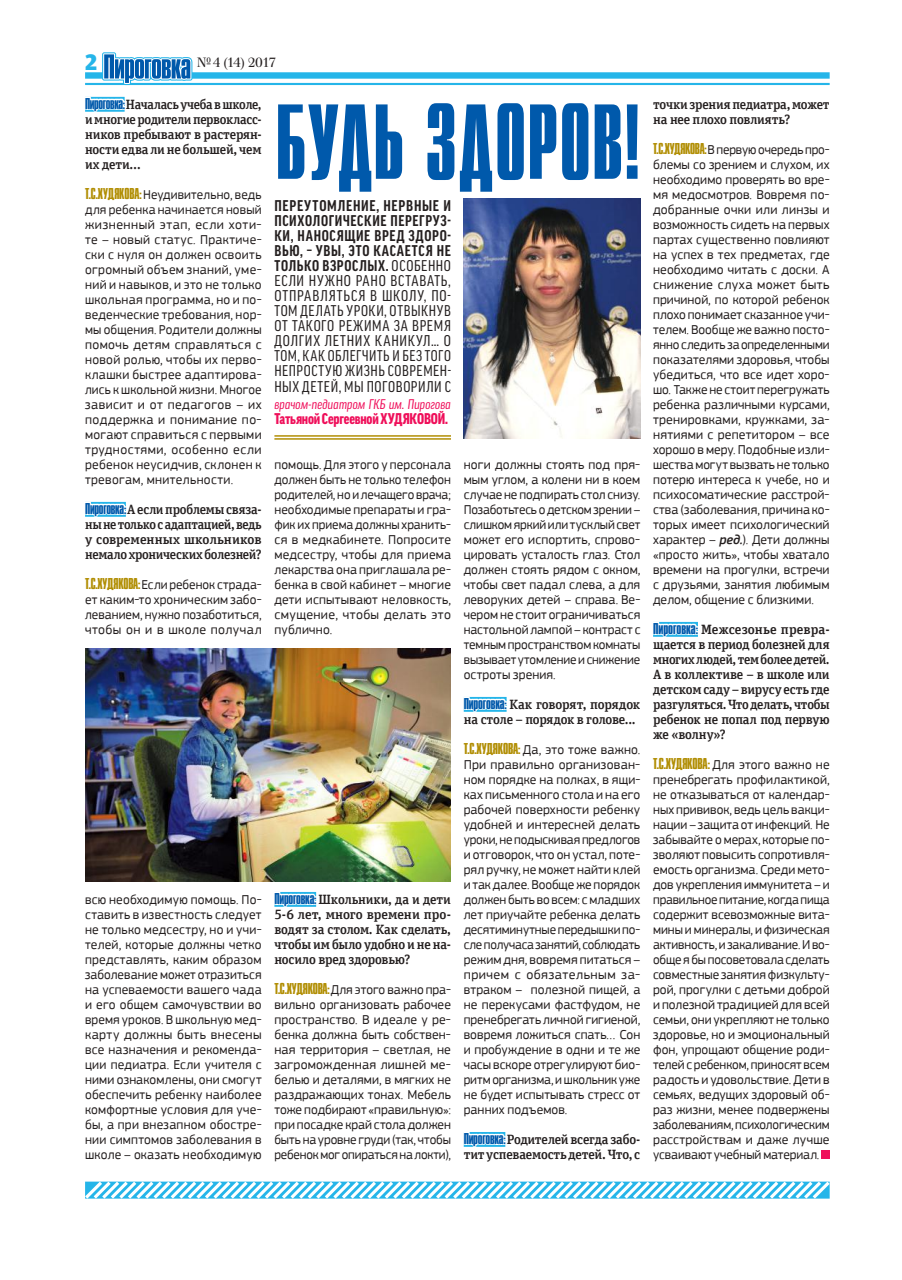
<style>
.page{position:relative;width:902px;height:1280px;background:#fff}
.page>*{position:absolute;margin:0;border:0;box-sizing:border-box;transform-origin:0 0}
.t1{font:700 88.5px "Compact";letter-spacing:-.015em;color:#0059ab;scale:.74 1}
.t2{font:900 22.5px "Unit Slab Offc Pro";color:#25b5e9}
.t3{font:condensed 15px/15px "Good Pro";letter-spacing:.04em;color:#241f1f;text-align:justify}
.t4{font:900 condensed 15px "Good Pro";letter-spacing:-.015em;color:#ef0f5a}
.t5{font:13.5px/15px "PF Square Sans Pro";letter-spacing:.01em;color:#241f1f;text-align:justify}
.t6{font:500 13.5px/15px "Unit Slab Offc Pro";letter-spacing:-.01em;color:#241f1f;text-align:justify}
.t7{font:italic condensed 13.5px "Good Pro";letter-spacing:.01em;color:#ef0f5a}
.t8{font:13.5px "Waldorf TL Pro";letter-spacing:-.08em;color:#241f1f}
.s1{font-family:"Soft Press Pro";font-weight:400;color:#0059ab}
.s2{font-family:"Soft Press Pro";color:#b18e04}
.s3{font-weight:700}
.s4{font-weight:500;font-style:italic}
</style>
<div class="page">
<hr style="left:85px;top:83px;width:744px;height:2px;background:#25b5e9">
<div style="left:85px;top:72px;width:744px;height:7px;background:#25b5e9"></div>
<svg style="left:85px;top:1181px;width:745px;height:18px"></svg>
<svg style="left:85px;top:52px;width:107px;height:60px"></svg>
<svg style="left:85px;top:501px;width:41px;height:16px"></svg>
<svg style="left:463px;top:696px;width:44px;height:16px"></svg>
<svg style="left:463px;top:1132px;width:43px;height:15px"></svg>
<hr style="left:274px;top:435px;width:177px;height:2px;background:#b18e04">
<hr style="left:274px;top:438px;width:177px;height:2px;background:#b18e04">
<img style="left:463px;top:199px;width:177px;height:240px">
<svg style="left:653px;top:621px;width:45px;height:16px"></svg>
<div style="left:821px;top:1150px;width:8px;height:9px;background:#ef0f5a"></div>
<img style="left:85px;top:649px;width:366px;height:232px">
<svg style="left:273px;top:870px;width:44px;height:37px"></svg>
<h2 class="t2" style="left:85px;top:45px;width:14px">2</h2>
<p class="t8" style="left:197px;top:54px;width:81px">№ 4 (14) 2017</p>
<p class="t6" style="left:85px;top:96px;width:178px"><span class="s1">Пироговка:</span>Началась учеба в школе, и многие родители первокласс&shy;ников пребывают в растерян&shy;ности едва ли не большей, чем их дети…</p>
<p class="t5" style="left:85px;top:187px;width:178px"><span class="s2">Т.С.ХУДЯКОВА:</span> Неудивительно, ведь для ребенка начинается новый жизненный этап, если хоти&shy;те – новый статус. Практиче&shy;ски с нуля он должен освоить огромный объем знаний, уме&shy;ний и навыков, и это не только школьная программа, но и по&shy;веденческие требования, нор&shy;мы общения. Родители должны помочь детям справляться с новой ролью, чтобы их перво&shy;клашки быстрее адаптирова&shy;лись к школьной жизни. Многое зависит и от педагогов – их поддержка и понимание по&shy;могают справиться с первыми трудностями, особенно если ребенок неусидчив, склонен к тревогам, мнительности.</p>
<p class="t6" style="left:85px;top:501px;width:178px"><span class="s1">Пироговка:</span>А если проблемы связа&shy;ны не только с адаптацией, ведь у современных школьников немало хронических болезней?</p>
<p class="t5" style="left:85px;top:577px;width:178px"><span class="s2">Т.С.ХУДЯКОВА:</span> Если ребенок страда&shy;ет каким-то хроническим забо&shy;леванием, нужно позаботиться, чтобы он и в школе получал</p>
<h1 class="t1" style="left:274px;top:86px;width:496px">БУДЬ ЗДОРОВ!</h1>
<p class="t3" style="left:274px;top:198px;width:178px"><span class="s3">ПЕРЕУТОМЛЕНИЕ, НЕРВНЫЕ И ПСИХОЛОГИЧЕСКИЕ ПЕРЕГРУЗ-КИ, НАНОСЯЩИЕ ВРЕД ЗДОРО-ВЬЮ, – УВЫ, ЭТО КАСАЕТСЯ НЕ ТОЛЬКО ВЗРОСЛЫХ.</span> ОСОБЕННО ЕСЛИ НУЖНО РАНО ВСТАВАТЬ, ОТПРАВЛЯТЬСЯ В ШКОЛУ, ПО-ТОМ ДЕЛАТЬ УРОКИ, ОТВЫКНУВ ОТ ТАКОГО РЕЖИМА ЗА ВРЕМЯ ДОЛГИХ ЛЕТНИХ КАНИКУЛ… О ТОМ, КАК ОБЛЕГЧИТЬ И БЕЗ ТОГО НЕПРОСТУЮ ЖИЗНЬ СОВРЕМЕН-</p>
<p class="t3" style="left:274px;top:380px;width:178px">НЫХ ДЕТЕЙ, МЫ ПОГОВОРИЛИ С</p>
<p class="t7" style="left:274px;top:396px;width:178px">врачом-педиатром ГКБ им. Пирогова</p>
<p class="t4" style="left:274px;top:410px;width:175px">Татьяной Сергеевной ХУДЯКОВОЙ.</p>
<p class="t5" style="left:274px;top:457px;width:178px">помощь. Для этого у персонала должен быть не только телефон родителей, но и лечащего врача; необходимые препараты и гра&shy;фик их приема должны хранить&shy;ся в медкабинете. Попросите медсестру, чтобы для приема лекарства она приглашала ре&shy;бенка в свой кабинет – многие дети испытывают неловкость, смущение, чтобы делать это публично.</p>
<p class="t5" style="left:463px;top:457px;width:178px">ноги должны стоять под пря&shy;мым углом, а колени ни в коем случае не подпирать стол снизу.<br>Позаботьтесь о детском зрении – слишком яркий или тусклый свет может его испортить, спрово&shy;цировать усталость глаз. Стол должен стоять рядом с окном, чтобы свет падал слева, а для леворуких детей – справа. Ве&shy;чером не стоит ограничиваться настольной лампой – контраст с темным пространством комнаты вызывает утомление и снижение остроты зрения.</p>
<p class="t6" style="left:463px;top:696px;width:178px"><span class="s1">Пироговка:</span> Как говорят, порядок на столе – порядок в голове...</p>
<p class="t5" style="left:463px;top:742px;width:178px"><span class="s2">Т.С.ХУДЯКОВА:</span> Да, это тоже важно.<br>При правильно организован&shy;ном порядке на полках, в ящи&shy;ках письменного стола и на его рабочей поверхности ребенку удобней и интересней делать уроки, не подыскивая предлогов и отговорок, что он устал, поте&shy;рял ручку, не может найти клей и так далее. Вообще же порядок должен быть во всем: с младших лет приучайте ребенка делать десятиминутные передышки по&shy;сле получаса занятий, соблюдать режим дня, вовремя питаться – причем с обязательным за&shy;втраком – полезной пищей, а не перекусами фастфудом, не пренебрегать личной гигиеной, вовремя ложиться спать… Сон и пробуждение в одни и те же часы вскоре отрегулируют био&shy;ритм организма, и школьник уже не будет испытывать стресс от ранних подъемов.</p>
<p class="t6" style="left:463px;top:1131px;width:178px"><span class="s1">Пироговка:</span>Родителей всегда забо&shy;тит успеваемость детей. Что, с</p>
<p class="t5" style="left:85px;top:892px;width:178px">всю необходимую помощь. По&shy;ставить в известность следует не только медсестру, но и учи&shy;телей, которые должны четко представлять, каким образом заболевание может отразиться на успеваемости вашего чада и его общем самочувствии во время уроков. В школьную мед&shy;карту должны быть внесены все назначения и рекоменда&shy;ции педиатра. Если учителя с ними ознакомлены, они смогут обеспечить ребенку наиболее комфортные условия для уче&shy;бы, а при внезапном обостре&shy;нии симптомов заболевания в школе – оказать необходимую</p>
<p class="t6" style="left:274px;top:891px;width:178px"><span class="s1">Пироговка:</span> Школьники, да и дети 5-6 лет, много времени про&shy;водят за столом. Как сделать, чтобы им было удобно и не на&shy;носило вред здоровью?</p>
<p class="t5" style="left:274px;top:982px;width:178px"><span class="s2">Т.С.ХУДЯКОВА:</span> Для этого важно пра&shy;вильно организовать рабочее пространство. В идеале у ре&shy;бенка должна быть собствен&shy;ная территория – светлая, не загроможденная лишней ме&shy;белью и деталями, в мягких не раздражающих тонах. Мебель тоже подбирают «правильную»: при посадке край стола должен быть на уровне груди (так, чтобы ребенок мог опираться на локти),</p>
<p class="t6" style="left:653px;top:96px;width:178px">точки зрения педиатра, может на нее плохо повлиять?</p>
<p class="t5" style="left:653px;top:142px;width:178px"><span class="s2">Т.С.ХУДЯКОВА:</span> В первую очередь про&shy;блемы со зрением и слухом, их необходимо проверять во вре&shy;мя медосмотров. Вовремя по&shy;добранные очки или линзы и возможность сидеть на первых партах существенно повлияют на успех в тех предметах, где необходимо читать с доски. А снижение слуха может быть причиной, по которой ребенок плохо понимает сказанное учи&shy;телем. Вообще же важно посто&shy;янно следить за определенными показателями здоровья, чтобы убедиться, что все идет хоро&shy;шо. Также не стоит перегружать ребенка различными курсами, тренировками, кружками, за&shy;нятиями с репетитором – все хорошо в меру. Подобные изли&shy;шества могут вызвать не только потерю интереса к учебе, но и психосоматические расстрой&shy;ства (заболевания, причина ко&shy;торых имеет психологический характер – <span class="s4">ред.</span>). Дети должны «просто жить», чтобы хватало времени на прогулки, встречи с друзьями, занятия любимым делом, общение с близкими.</p>
<p class="t6" style="left:653px;top:621px;width:178px"><span class="s1">Пироговка:</span> Межсезонье превра&shy;щается в период болезней для многих людей, тем более детей.<br>А в коллективе – в школе или детском саду – вирусу есть где разгуляться. Что делать, чтобы ребенок не попал под первую же «волну»?</p>
<p class="t5" style="left:653px;top:757px;width:178px"><span class="s2">Т.С.ХУДЯКОВА:</span> Для этого важно не пренебрегать профилактикой, не отказываться от календар&shy;ных прививок, ведь цель вакци&shy;нации – защита от инфекций. Не забывайте о мерах, которые по&shy;зволяют повысить сопротивля&shy;емость организма. Среди мето&shy;дов укрепления иммунитета – и правильное питание, когда пища содержит всевозможные вита&shy;мины и минералы, и физическая активность, и закаливание. И во&shy;обще я бы посоветовала сделать совместные занятия физкульту&shy;рой, прогулки с детьми доброй и полезной традицией для всей семьи, они укрепляют не только здоровье, но и эмоциональный фон, упрощают общение роди&shy;телей с ребенком, приносят всем радость и удовольствие. Дети в семьях, ведущих здоровый об&shy;раз жизни, менее подвержены заболеваниям, психологическим расстройствам и даже лучше усваивают учебный материал.</p>
</div>
